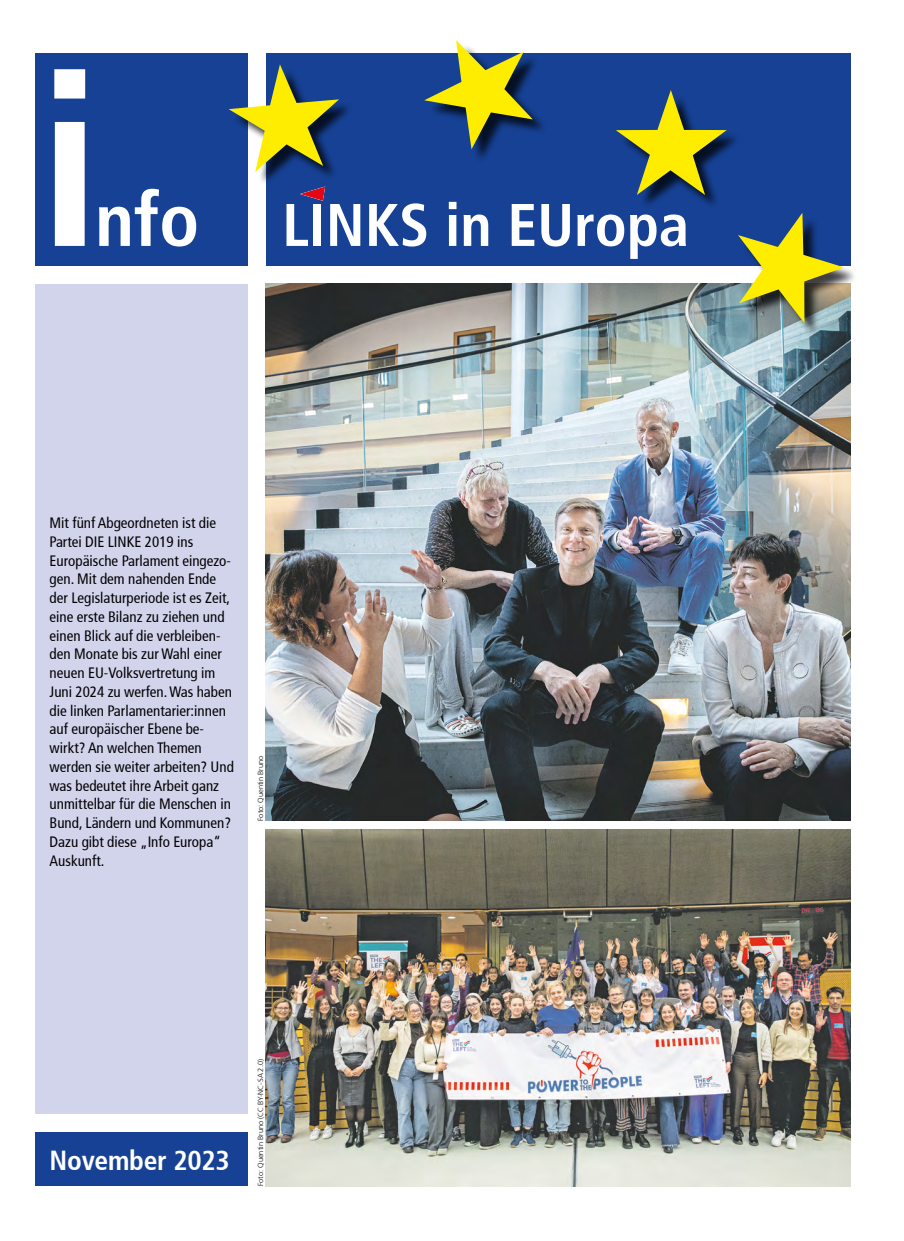
<style>
.page{position:relative;width:904px;height:1241px;background:#fff}
.page>*{position:absolute;margin:0;border:0;box-sizing:border-box;transform-origin:0 0}
.t1{font:700 condensed 240.62px "Frutiger 67";color:#fff}
.t2{font:700 condensed 75px "Frutiger 67";color:#fff}
.t3{font:700 condensed 60px "Frutiger 67";color:#fff}
.t4{font:700 condensed 27.5px "Frutiger 67";letter-spacing:-.01em;color:#fff}
.t5{font:condensed 15px/18.8px "Frutiger";color:#000}
.t6{font:300 7.5px "Frutiger 45";color:#000}
</style>
<div class="page">
<div style="left:35px;top:53px;width:213px;height:213px;background:#164194"></div>
<div style="left:266px;top:53px;width:584px;height:213px;background:#164194"></div>
<div style="left:35px;top:283px;width:213px;height:830px;background:#d2d4ec"></div>
<div style="left:35px;top:1132px;width:213px;height:53px;background:#164194"></div>
<div style="left:232px;top:67px;width:121px;height:120px;background:#000;opacity:.75"></div>
<svg style="left:229px;top:64px;width:110px;height:108px"></svg>
<img style="left:266px;top:829px;width:584px;height:356px">
<img style="left:266px;top:283px;width:584px;height:537px">
<div style="left:427px;top:43px;width:120px;height:121px;background:#000;opacity:.75"></div>
<svg style="left:424px;top:40px;width:109px;height:109px"></svg>
<div style="left:618px;top:93px;width:123px;height:117px;background:#000;opacity:.75"></div>
<svg style="left:616px;top:90px;width:110px;height:105px"></svg>
<div style="left:740px;top:216px;width:118px;height:121px;background:#000;opacity:.75"></div>
<img style="left:738px;top:213px;width:106px;height:110px">
<svg style="left:300px;top:186px;width:25px;height:15px"></svg>
<h1 class="t1" style="left:38px;top:20px;width:64px">i</h1>
<h2 class="t2" style="left:95px;top:175px;width:106px">nfo</h2>
<h3 class="t3" style="left:282px;top:189px;width:408px">LINKS in EUropa</h3>
<p class="t5" style="left:50px;top:513px;width:186px">Mit fünf Abgeordneten ist die<br>Partei DIE LINKE 2019 ins<br>Europäische Parlament eingezo&shy;gen. Mit dem nahenden Ende der Legislaturperiode ist es Zeit, eine erste Bilanz zu ziehen und einen Blick auf die verbleiben&shy;den Monate bis zur Wahl einer neuen EU-Volksvertretung im<br>Juni 2024 zu werfen. Was haben die linken Parlamentarier:innen auf europäischer Ebene be&shy;wirkt? An welchen Themen werden sie weiter arbeiten? Und was bedeutet ihre Arbeit ganz unmittelbar für die Menschen in<br>Bund, Ländern und Kommunen?<br>Dazu gibt diese „Info Europa“<br>Auskunft.</p>
<p class="t6" style="left:256px;top:820px;width:67px;rotate:-90deg">Foto: Quentin Bruno</p>
<h3 class="t4" style="left:50px;top:1143px;width:182px">November 2023</h3>
<p class="t6" style="left:256px;top:1185px;width:128px;rotate:-90deg">Foto: Quentin Bruno (CC BY-NC-SA 2.0)</p>
</div>
